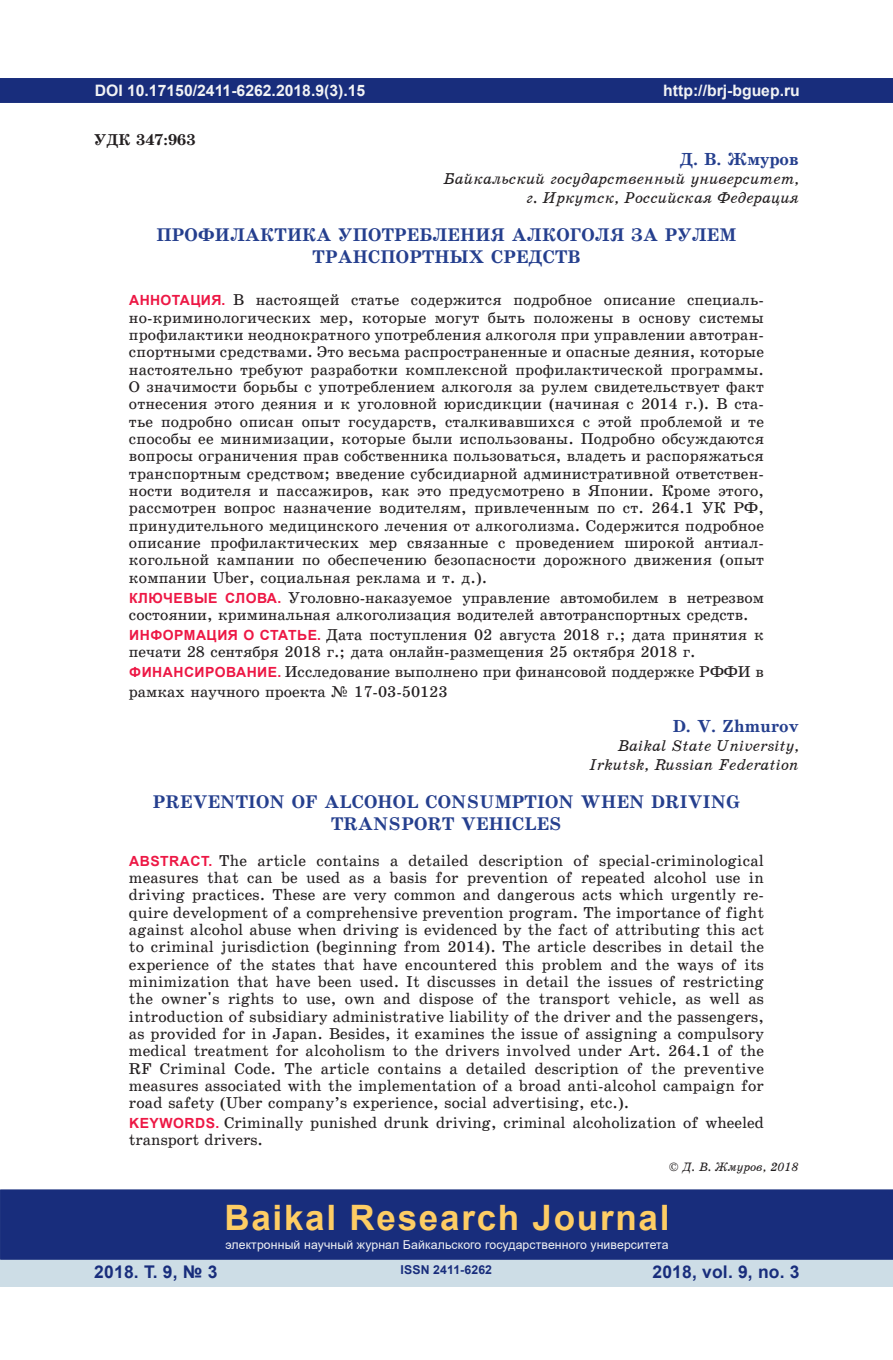
<style>
.page{position:relative;width:893px;height:1360px;background:#fff}
.page>*{position:absolute;margin:0;border:0;box-sizing:border-box;transform-origin:0 0}
.t1{font:700 35px "Arial";letter-spacing:.05em;color:#fecd64}
.t2{font:18.38px/22.2px "School Book C Bold";letter-spacing:.01em;color:#253f8e;text-align:center}
.t3{font:700 17.5px "Arial";letter-spacing:.01em;color:#182d7c}
.t4{font:17.5px "School Book C Bold";color:#253f8e}
.t5{font:15.75px/17.3px "School Book C";color:#231f20}
.t6{font:15.75px/18.9px "School Book C Italic";color:#231f20;text-align:right}
.t7{font:700 15.75px "Arial";color:#f2f3f4}
.t8{font:15.75px "School Book C Bold";color:#231f20}
.t9{font:12.25px "Arial";letter-spacing:.01em;color:#f2f3f4}
.t10{font:12.25px "School Book C Italic";color:#231f20}
.t11{font:700 12.25px "Arial";letter-spacing:.01em;color:#182d7c}
.s1{font-family:"Arial";font-weight:700;font-size:14px;color:#ed1845}
</style>
<div class="page">
<div style="left:0;top:78px;width:893px;height:25px;background:#182d7c"></div>
<div style="left:0;top:1258px;width:893px;height:28px;background:#cddde6"></div>
<div style="left:0;top:1189px;width:893px;height:70px;background:#182d7c;border:2px solid #182d7c"></div>
<p class="t7" style="left:95px;top:79px;width:272px">DOI 10.17150/2411-6262.2018.9(3).15</p>
<p class="t8" style="left:94px;top:131px;width:103px">УДК 347:963</p>
<p class="t7" style="left:348px;top:79px;width:10px">7</p>
<p class="t7" style="left:663px;top:79px;width:138px">http://brj-bguep.ru</p>
<p class="t4" style="left:680px;top:150px;width:120px">Д. В. Жмуров</p>
<p class="t6" style="left:443px;top:169px;width:357px">Байкальский государственный университет, г. Иркутск, Российская Федерация</p>
<p class="t2" style="left:156px;top:224px;width:582px">ПРОФИЛАКТИКА УПОТРЕБЛЕНИЯ АЛКОГОЛЯ ЗА РУЛЕМ<br>ТРАНСПОРТНЫХ СРЕДСТВ</p>
<p class="t5" style="left:129px;top:292px;width:637px;text-align:justify"><span class="s1">АННОТАЦИЯ.</span> В настоящей статье содержится подробное описание специаль&shy;но-криминологических мер, которые могут быть положены в основу системы профилактики неоднократного употребления алкоголя при управлении автотран&shy;спортными средствами. Это весьма распространенные и опасные деяния, которые настоятельно требуют разработки комплексной профилактической программы.<br>О значимости борьбы с употреблением алкоголя за рулем свидетельствует факт отнесения этого деяния и к уголовной юрисдикции (начиная с 2014 г.). В ста&shy;тье подробно описан опыт государств, сталкивавшихся с этой проблемой и те способы ее минимизации, которые были использованы. Подробно обсуждаются вопросы ограничения прав собственника пользоваться, владеть и распоряжаться транспортным средством; введение субсидиарной административной ответствен&shy;ности водителя и пассажиров, как это предусмотрено в Японии. Кроме этого, рассмотрен вопрос назначение водителям, привлеченным по ст. 264.1 УК РФ, принудительного медицинского лечения от алкоголизма. Содержится подробное описание профилактических мер связанные с проведением широкой антиал&shy;когольной кампании по обеспечению безопасности дорожного движения (опыт компании Uber, социальная реклама и т. д.).</p>
<p class="t5" style="left:129px;top:589px;width:636px"><span class="s1">КЛЮЧЕВЫЕ СЛОВА.</span> Уголовно-наказуемое управление автомобилем в нетрезвом состоянии, криминальная алкоголизация водителей автотранспортных средств.</p>
<p class="t5" style="left:129px;top:626px;width:636px"><span class="s1">ИНФОРМАЦИЯ О СТАТЬЕ.</span> Дата поступления 02 августа 2018 г.; дата принятия к печати 28 сентября 2018 г.; дата онлайн-размещения 25 октября 2018 г.</p>
<p class="t5" style="left:129px;top:661px;width:636px;line-height:19.9px"><span class="s1">ФИНАНСИРОВАНИЕ.</span> Исследование выполнено при финансовой поддержке РФФИ в рамках научного проекта ¹ 17-03-50123</p>
<p class="t4" style="left:673px;top:716px;width:128px">D. V. Zhmurov</p>
<p class="t6" style="left:589px;top:736px;width:211px">Baikal State University,<br>Irkutsk, Russian Federation</p>
<p class="t2" style="left:153px;top:790px;width:588px">PREVENTION OF ALCOHOL CONSUMPTION WHEN DRIVING<br>TRANSPORT VEHICLES</p>
<p class="t5" style="left:129px;top:851px;width:637px;text-align:justify"><span class="s1">ABSTRACT.</span> The article contains a detailed description of special-criminological measures that can be used as a basis for prevention of repeated alcohol use in driving practices. These are very common and dangerous acts which urgently re&shy;quire development of a comprehensive prevention program. The importance of fight against alcohol abuse when driving is evidenced by the fact of attributing this act to criminal jurisdiction (beginning from 2014). The article describes in detail the experience of the states that have encountered this problem and the ways of its minimization that have been used. It discusses in detail the issues of restricting the owner's rights to use, own and dispose of the transport vehicle, as well as introduction of subsidiary administrative liability of the driver and the passengers, as provided for in Japan. Besides, it examines the issue of assigning a compulsory medical treatment for alcoholism to the drivers involved under Art. 264.1 of the RF Criminal Code. The article contains a detailed description of the preventive measures associated with the implementation of a broad anti-alcohol campaign for road safety (Uber company’s experience, social advertising, etc.).</p>
<p class="t5" style="left:129px;top:1114px;width:636px"><span class="s1">KEYWORDS.</span> Criminally punished drunk driving, criminal alcoholization of wheeled transport drivers.</p>
<p class="t10" style="left:669px;top:1160px;width:131px">© Д. В. Жмуров, 2018</p>
<h1 class="t1" style="left:224px;top:1192px;width:447px">Baikal Research Journal</h1>
<p class="t9" style="left:225px;top:1236px;width:445px">электронный научный журнал Байкальского государственного университета</p>
<p class="t3" style="left:94px;top:1259px;width:125px">2018. Т. 9, № 3</p>
<p class="t11" style="left:401px;top:1261px;width:93px">ISSN 2411-6262</p>
<p class="t3" style="left:652px;top:1259px;width:149px">2018, vol. 9, no. 3</p>
</div>
